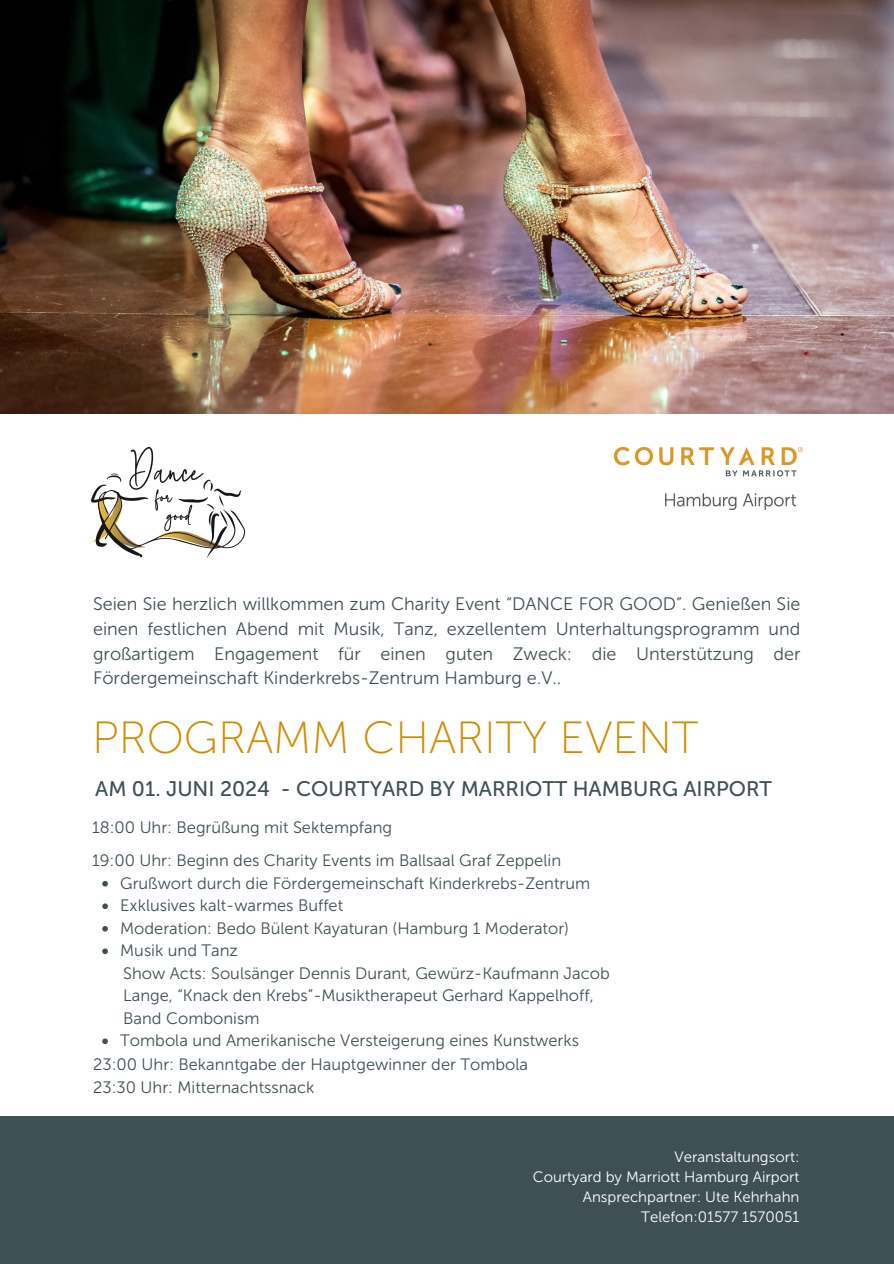
<style>
.page{position:relative;width:894px;height:1264px;background:#fff}
.page>*{position:absolute;margin:0;border:0;box-sizing:border-box;transform-origin:0 0}
.t1{font:45px "Museo Sans 100";color:#ce8d00}
.t2{font:21px "Museo Sans 500";color:#3f5055}
.t3{font:18px/24.8px "Museo Sans 300";color:#3f5055;text-align:justify}
.t4{font:16.5px/22.5px "Museo Sans 300";color:#3f5055}
.t5{font:15px "Museo Sans 300";color:#fff}
</style>
<div class="page">
<img style="left:0;top:0;width:893px;height:413px">
<div style="left:0;top:1116px;width:893px;height:147px;background:#3f5055"></div>
<img style="left:614px;top:447px;width:188px;height:62px">
<img style="left:91px;top:447px;width:155px;height:111px">
<svg style="left:102px;top:881px;width:6px;height:5px"></svg>
<svg style="left:102px;top:903px;width:6px;height:6px"></svg>
<svg style="left:102px;top:926px;width:6px;height:5px"></svg>
<svg style="left:102px;top:948px;width:6px;height:6px"></svg>
<svg style="left:102px;top:1038px;width:6px;height:6px"></svg>
<p class="t3" style="left:93px;top:591px;width:708px">Seien Sie herzlich willkommen zum Charity Event “DANCE FOR GOOD”. Genießen Sie einen festlichen Abend mit Musik, Tanz, exzellentem Unterhaltungsprogramm und großartigem Engagement für einen guten Zweck: die Unterstützung der Fördergemeinschaft Kinderkrebs-Zentrum Hamburg e.V..</p>
<h3 class="t1" style="left:92px;top:710px;width:607px">PROGRAMM CHARITY EVENT</h3>
<p class="t2" style="left:95px;top:776px;width:678px">AM 01. JUNI 2024 - COURTYARD BY MARRIOTT HAMBURG AIRPORT</p>
<p class="t4" style="left:92px;top:816px;width:301px">18:00 Uhr: Begrüßung mit Sektempfang</p>
<p class="t4" style="left:92px;top:849px;width:470px">19:00 Uhr: Beginn des Charity Events im Ballsaal Graf Zeppelin</p>
<p class="t4" style="left:120px;top:872px;width:471px">Grußwort durch die Fördergemeinschaft Kinderkrebs-Zentrum</p>
<h3 class="t4" style="left:120px;top:894px;width:224px">Exklusives kalt-warmes Buffet</h3>
<p class="t4" style="left:120px;top:917px;width:450px">Moderation: Bedo Bülent Kayaturan (Hamburg 1 Moderator)</p>
<h3 class="t4" style="left:120px;top:939px;width:119px">Musik und Tanz</h3>
<h3 class="t4" style="left:123px;top:962px;width:488px">Show Acts: Soulsänger Dennis Durant, Gewürz-Kaufmann Jacob<br>Lange, “Knack den Krebs”-Musiktherapeut Gerhard Kappelhoff,<br>Band Combonism</h3>
<p class="t4" style="left:120px;top:1029px;width:460px">Tombola und Amerikanische Versteigerung eines Kunstwerks</p>
<p class="t4" style="left:93px;top:1052px;width:436px">23:00 Uhr: Bekanntgabe der Hauptgewinner der Tombola</p>
<p class="t4" style="left:93px;top:1076px;width:223px">23:30 Uhr: Mitternachtssnack</p>
<p class="t5" style="left:674px;top:1147px;width:126px">Veranstaltungsort:</p>
<p class="t5" style="left:532px;top:1167px;width:268px">Courtyard by Marriott Hamburg Airport</p>
<h3 class="t5" style="left:582px;top:1187px;width:218px">Ansprechpartner: Ute Kehrhahn</h3>
<h1 class="t5" style="left:641px;top:1208px;width:160px">Telefon:01577 1570051</h1>
</div>
